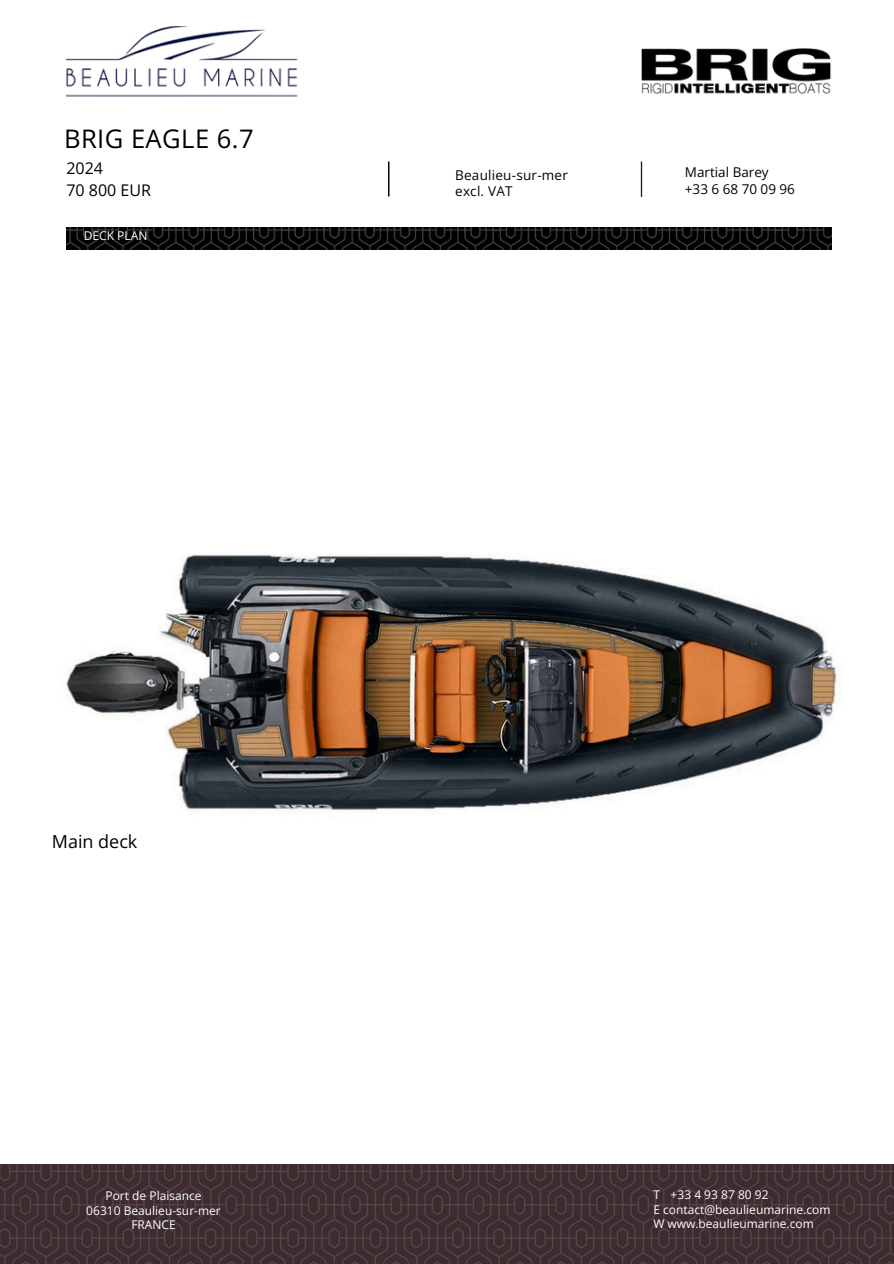
<style>
.page{position:relative;width:894px;height:1264px;background:#fff}
.page>*{position:absolute;margin:0;border:0;box-sizing:border-box;transform-origin:0 0}
.t1{font:25.5px "Open Sans";letter-spacing:.015em;color:#000}
.t2{font:18px "Open Sans";color:#000}
.t3{font:16.05px/21.3px "Open Sans";color:#000}
.t4{font:13.5px/16.8px "Open Sans";letter-spacing:.015em;color:#000}
.t5{font:12px/14.7px "Open Sans";color:#fff;text-align:center}
</style>
<div class="page">
<img style="left:66px;top:555px;width:771px;height:256px">
<img style="left:67px;top:228px;width:764px;height:21px">
<img style="left:0;top:1164px;width:893px;height:99px">
<img style="left:67px;top:26px;width:230px;height:71px">
<img style="left:388px;top:162px;width:1px;height:34px">
<img style="left:641px;top:48px;width:190px;height:47px">
<img style="left:640px;top:161px;width:3px;height:36px">
<h5 class="t1" style="left:64px;top:121px;width:191px">BRIG EAGLE 6.7</h5>
<p class="t3" style="left:66px;top:158px;width:86px">2024<br>70 800 EUR</p>
<p class="t5" style="left:84px;top:228px;width:65px">DECK PLAN</p>
<p class="t4" style="left:455px;top:166px;width:114px">Beaulieu-sur-mer excl. VAT</p>
<h4 class="t4" style="left:684px;top:163px;width:111px">Martial Barey +33 6 68 70 09 96</h4>
<p class="t2" style="left:52px;top:829px;width:87px">Main deck</p>
<h1 class="t5" style="left:86px;top:1187px;width:136px">Port de Plaisance<br>06310 Beaulieu-sur-mer<br>FRANCE</h1>
<h3 class="t5" style="left:653px;top:1186px;width:8px">T</h3>
<p class="t5" style="left:670px;top:1186px;width:99px">+33 4 93 87 80 92</p>
<h4 class="t5" style="left:653px;top:1201px;width:178px;text-align:left">E contact@beaulieumarine.com<br>W www.beaulieumarine.com</h4>
</div>
